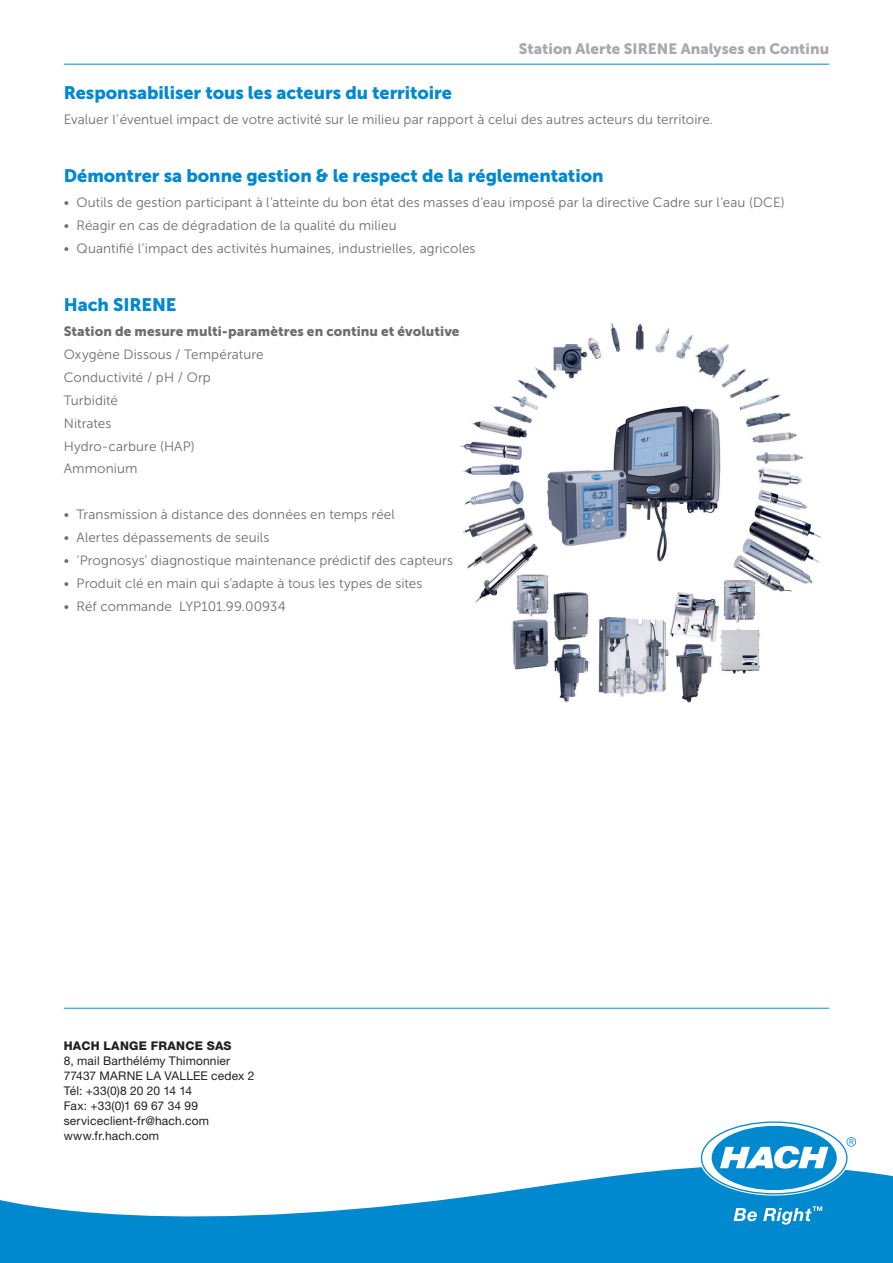
<style>
.page{position:relative;width:893px;height:1263px;background:#fff}
.page>*{position:absolute;margin:0;border:0;box-sizing:border-box;transform-origin:0 0}
.Head_2{font:18px "Museo Sans 900";letter-spacing:-.005em;color:#0089cf}
.Running_Head_Right{font:15px "Museo Sans 900";letter-spacing:.005em;color:#a8a9ad}
.Text_1_Gray{font:13.5px "Museo Sans 300";letter-spacing:.005em;color:#6c6d70}
.Head_3{font:13.5px "Museo Sans 900";letter-spacing:.005em;color:#6c6d70}
.Text_1_Gray-2{font:12px/15px "Helvetica Neue LTW1 G";letter-spacing:.015em;color:#231f20}
.s1{font-weight:800}
</style>
<div class="page">
<img style="left:459px;top:322px;width:361px;height:381px">
<svg style="left:0;top:1167px;width:893px;height:96px;fill:#0089cf"></svg>
<svg style="left:701px;top:1121px;width:155px;height:73px"></svg>
<svg style="left:734px;top:1208px;width:23px;height:13px"></svg>
<svg style="left:763px;top:1206px;width:59px;height:18px"></svg>
<hr style="left:64px;top:64px;width:765px;height:1px;background:#0089cf">
<hr style="left:64px;top:1008px;width:765px;height:1px;background:#0696d7">
<p class="Running_Head_Right" style="left:519px;top:40px;width:312px">Station Alerte SIRENE Analyses en Continu</p>
<p class="Head_2" style="left:64px;top:82px;width:390px">Responsabiliser tous les acteurs du territoire</p>
<p class="Text_1_Gray" style="left:64px;top:112px;width:651px">Evaluer l’éventuel impact de votre activité sur le milieu par rapport à celui des autres acteurs du territoire.</p>
<p class="Head_2" style="left:64px;top:166px;width:541px">Démontrer sa bonne gestion &amp; le respect de la réglementation</p>
<p class="Text_1_Gray" style="left:64px;top:195px;width:722px">• Outils de gestion participant à l’atteinte du bon état des masses d’eau imposé par la directive Cadre sur l’eau (DCE)</p>
<p class="Text_1_Gray" style="left:64px;top:218px;width:334px">• Réagir en cas de dégradation de la qualité du milieu</p>
<p class="Text_1_Gray" style="left:64px;top:241px;width:413px">• Quantifié l’impact des activités humaines, industrielles, agricoles</p>
<p class="Head_2" style="left:64px;top:295px;width:114px">Hach SIRENE</p>
<p class="Head_3" style="left:64px;top:324px;width:397px">Station de mesure multi-paramètres en continu et évolutive</p>
<p class="Text_1_Gray" style="left:64px;top:347px;width:201px">Oxygène Dissous / Température</p>
<p class="Text_1_Gray" style="left:64px;top:370px;width:149px">Conductivité / pH / Orp</p>
<p class="Text_1_Gray" style="left:64px;top:393px;width:56px">Turbidité</p>
<p class="Text_1_Gray" style="left:64px;top:416px;width:49px">Nitrates</p>
<p class="Text_1_Gray" style="left:64px;top:439px;width:132px">Hydro-carbure (HAP)</p>
<p class="Text_1_Gray" style="left:64px;top:461px;width:75px">Ammonium</p>
<p class="Text_1_Gray" style="left:64px;top:507px;width:333px">• Transmission à distance des données en temps réel</p>
<p class="Text_1_Gray" style="left:64px;top:530px;width:207px">• Alertes dépassements de seuils</p>
<p class="Text_1_Gray" style="left:64px;top:553px;width:391px">• ‘Prognosys’ diagnostique maintenance prédictif des capteurs</p>
<p class="Text_1_Gray" style="left:64px;top:576px;width:360px">• Produit clé en main qui s’adapte à tous les types de sites</p>
<p class="Text_1_Gray" style="left:64px;top:599px;width:224px">• Réf commande LYP101.99.00934</p>
<p class="Text_1_Gray-2" style="left:64px;top:1038px;width:192px"><span class="s1">HACH LANGE FRANCE SAS<br></span>8, mail Barthélémy Thimonnier<br>77437 MARNE LA VALLEE cedex 2<br>Tél: +33(0)8 20 20 14 14<br>Fax: +33(0)1 69 67 34 99 serviceclient-fr@hach.com www.fr.hach.com</p>
</div>
